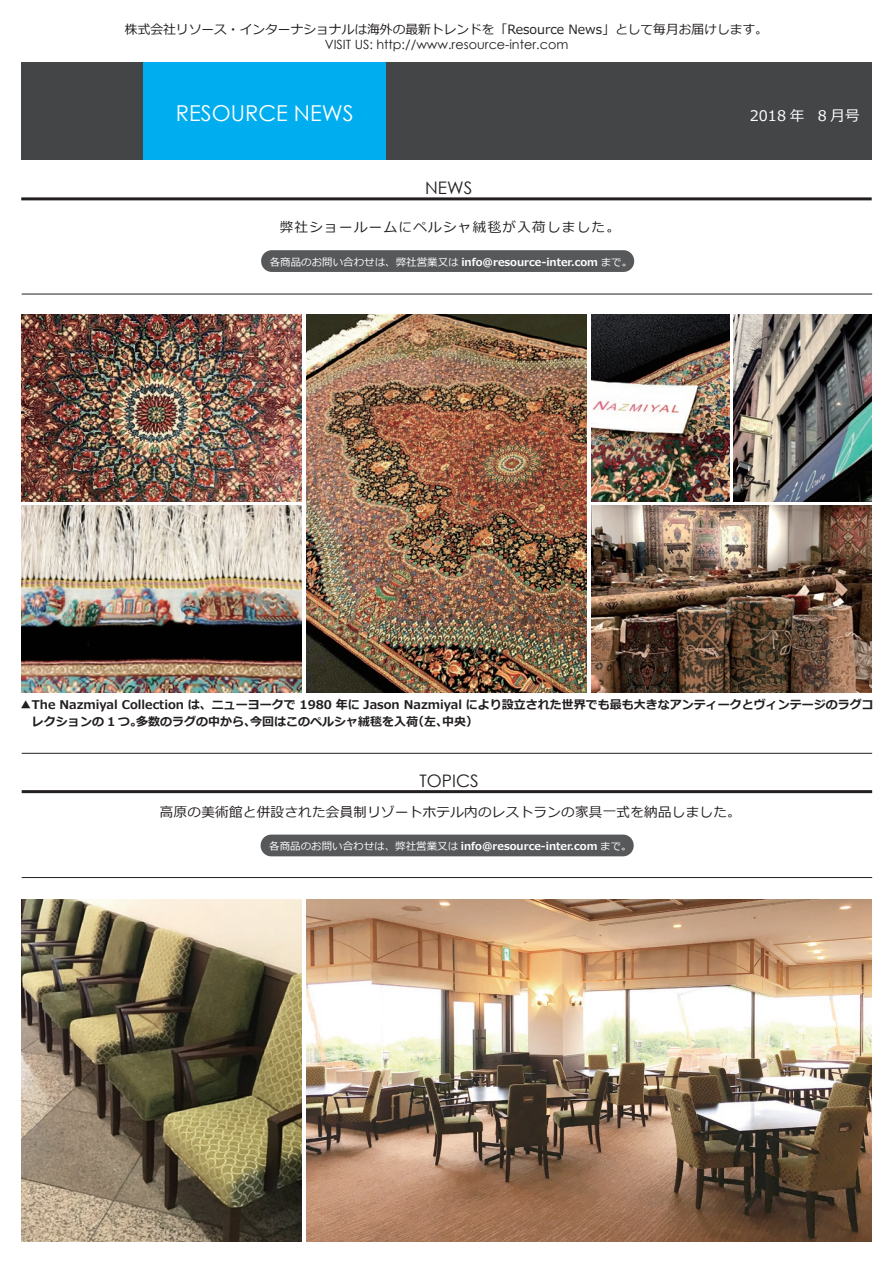
<style>
.page{position:relative;width:893px;height:1263px;background:#fff}
.page>*{position:absolute;margin:0;border:0;box-sizing:border-box;transform-origin:0 0}
.t1{font:21.9px "Century Gothic";color:#fff}
.t2{font:17.25px "Century Gothic";color:#231f20}
.t3{font:14.55px "Meiryo";color:#fff}
.t4{font:13.5px "Meiryo";letter-spacing:.025em;color:#231f20}
.t5{font:13.5px "Meiryo";letter-spacing:.1em;color:#231f20}
.t6{font:12.75px "Meiryo";color:#231f20}
.t7{font:12.75px "Century Gothic";color:#231f20}
.t8{font:700 12px/16.5px "Meiryo";color:#231f20}
.t9{font:700 10.5px "Meiryo";color:#fff}
.s1{font-weight:400}
</style>
<div class="page">
<img style="left:21px;top:899px;width:281px;height:343px">
<img style="left:306px;top:899px;width:566px;height:343px">
<img style="left:306px;top:314px;width:281px;height:378px">
<img style="left:21px;top:314px;width:281px;height:187px">
<img style="left:21px;top:505px;width:281px;height:187px">
<img style="left:591px;top:505px;width:281px;height:187px">
<img style="left:591px;top:314px;width:138px;height:187px">
<img style="left:733px;top:314px;width:139px;height:187px">
<div style="left:261px;top:250px;width:373px;height:22px;background:#57585a;border-radius:11px"></div>
<hr style="left:21px;top:197px;width:851px;height:3px;background:#231f20">
<hr style="left:22px;top:877px;width:850px;height:1px;background:#231f20">
<hr style="left:22px;top:753px;width:850px;height:1px;background:#231f20">
<hr style="left:22px;top:294px;width:850px;height:1px;background:#231f20">
<hr style="left:22px;top:790px;width:850px;height:3px;background:#231f20">
<div style="left:261px;top:834px;width:373px;height:22px;background:#57585a;border-radius:11px"></div>
<div style="left:21px;top:63px;width:851px;height:97px;background:#444547"></div>
<div style="left:143px;top:63px;width:243px;height:97px;background:#00aeef"></div>
<p class="t6" style="left:125px;top:20px;width:645px">株式会社リソース・インターナショナルは海外の最新トレンドを「Resource News」として毎月お届けします。</p>
<p class="t7" style="left:325px;top:36px;width:245px">VISIT US: http://www.resource-inter.com</p>
<h1 class="t1" style="left:176px;top:98px;width:179px">RESOURCE NEWS</h1>
<p class="t3" style="left:750px;top:106px;width:111px">2018 年 8 月号</p>
<h2 class="t2" style="left:425px;top:176px;width:49px">NEWS</h2>
<p class="t5" style="left:280px;top:218px;width:342px">弊社ショールームにペルシャ絨毯が入荷しました。</p>
<p class="t9" style="left:270px;top:254px;width:364px"><span class="s1">各商品のお問い合わせは、弊社営業又は</span> info@resource-inter.com <span class="s1">まで。</span></p>
<p class="t8" style="left:32px;top:697px;width:843px;text-indent:-12px">▲The Nazmiyal Collection は、ニューヨークで 1980 年に Jason Nazmiyal により設立された世界でも最も大きなアンティークとヴィンテージのラグコレクションの 1 つ。多数のラグの中から、今回はこのペルシャ絨毯を入荷（左、中央）</p>
<h2 class="t2" style="left:420px;top:769px;width:61px">TOPICS</h2>
<p class="t4" style="left:160px;top:803px;width:582px">高原の美術館と併設された会員制リゾートホテル内のレストランの家具一式を納品しました。</p>
<p class="t9" style="left:269px;top:839px;width:364px"><span class="s1">各商品のお問い合わせは、弊社営業又は</span> info@resource-inter.com <span class="s1">まで。</span></p>
</div>
